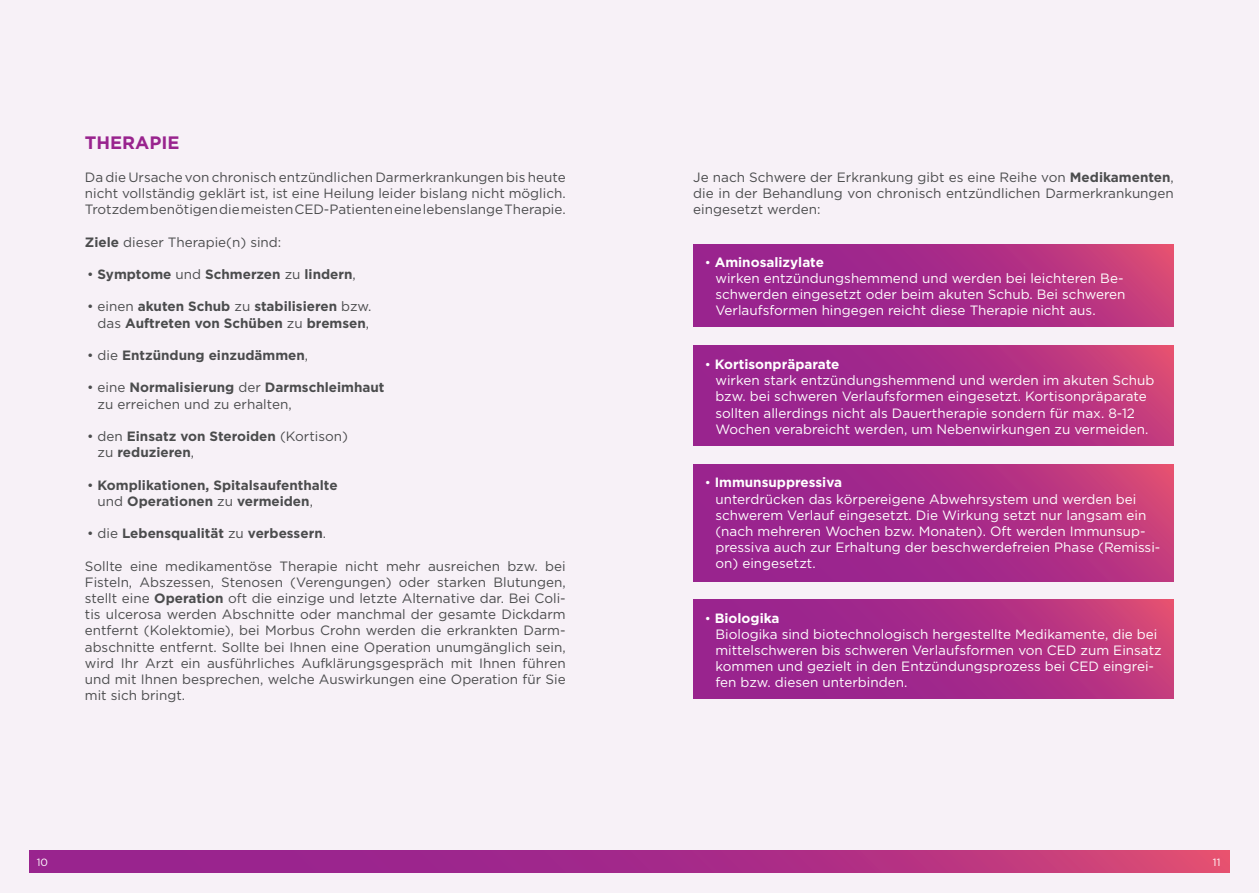
<style>
.page{position:relative;width:1259px;height:893px;background:#f7f1f7}
.page>*{position:absolute;margin:0;border:0;box-sizing:border-box;transform-origin:0 0}
.t1{font:700 18px "Gotham";color:#99248e}
.t2{font:13.5px/16.2px "Gotham";color:#4b4c4d;text-align:justify}
.t3{font:13.5px/16.2px "Gotham";color:#fff}
.t4{font:700 13.5px/16.2px "Gotham";color:#4b4c4d}
.t5{font:10.5px "Gotham";color:#fff}
.s1{font-weight:700}
.s2{font-weight:400}
.s3{font-size:12.75px}
</style>
<div class="page">
<svg style="left:30px;top:851px;width:1199px;height:22px;background:#ac2e86"></svg>
<svg style="left:693px;top:245px;width:481px;height:81px;background:#aa2c87"></svg>
<svg style="left:693px;top:346px;width:481px;height:100px;background:#a92c87"></svg>
<svg style="left:693px;top:464px;width:481px;height:118px;background:#a92c87"></svg>
<svg style="left:693px;top:600px;width:481px;height:98px;background:#a92c87"></svg>
<h1 class="t1" style="left:85px;top:133px;width:96px">THERAPIE</h1>
<p class="t2" style="left:85px;top:169px;width:482px">Da die Ursache von chronisch entzündlichen Darmerkrankungen bis heute nicht vollständig geklärt ist, ist eine Heilung leider bislang nicht möglich.<br>Trotzdem benötigen die meisten CED-Patienten eine lebenslange Therapie.</p>
<p class="t2" style="left:85px;top:234px;width:198px"><span class="s1">Ziele</span> dieser Therapie(n) sind:</p>
<p class="t4" style="left:87px;top:266px;width:270px"><span class="s2">•</span> Symptome <span class="s2">und</span> Schmerzen <span class="s2">zu</span> lindern<span class="s2">,</span></p>
<p class="t4" style="left:87px;top:298px;width:286px;text-align:right"><span class="s2">• einen</span> akuten Schub <span class="s2">zu</span> stabilisieren <span class="s2">bzw. das</span> Auftreten von Schüben <span class="s2">zu</span> bremsen<span class="s2">,</span></p>
<p class="t4" style="left:87px;top:347px;width:223px"><span class="s2">• die</span> Entzündung einzudämmen<span class="s2">,</span></p>
<p class="t2" style="left:98px;top:379px;width:288px;text-indent:-11px">• eine <span class="s1">Normalisierung</span> der <span class="s1">Darmschleimhaut </span>zu erreichen und zu erhalten,</p>
<p class="t4" style="left:98px;top:428px;width:252px;text-indent:-11px"><span class="s2">• den</span> Einsatz von Steroiden <span class="s2">(Kortison) zu</span> reduzieren<span class="s2">,</span></p>
<p class="t4" style="left:98px;top:476px;width:241px;text-indent:-11px"><span class="s2">•</span> Komplikationen, Spitalsaufenthalte <span class="s2">und</span> Operationen <span class="s2">zu</span> vermeiden<span class="s2">,</span></p>
<p class="t4" style="left:87px;top:525px;width:240px"><span class="s2">• die</span> Lebensqualität <span class="s2">zu</span> verbessern<span class="s2">.</span></p>
<p class="t2" style="left:85px;top:558px;width:482px">Sollte eine medikamentöse Therapie nicht mehr ausreichen bzw. bei Fisteln, Abszessen, Stenosen (Verengungen) oder starken Blutungen, stellt eine <span class="s1">Operation</span> oft die einzige und letzte Alternative dar. Bei Coli&shy;tis ulcerosa werden Abschnitte oder manchmal der gesamte Dickdarm entfernt (Kolektomie), bei Morbus Crohn werden die erkrankten Darm&shy;abschnitte entfernt. Sollte bei Ihnen eine Operation unumgänglich sein, wird Ihr Arzt ein ausführliches Aufklärungsgespräch mit Ihnen führen und mit Ihnen besprechen, welche Auswirkungen eine Operation für Sie mit sich bringt.</p>
<p class="t2" style="left:693px;top:169px;width:482px">Je nach Schwere der Erkrankung gibt es eine Reihe von <span class="s1">Medikamenten</span>, die in der Behandlung von chronisch entzündlichen Darmerkrankungen eingesetzt werden:</p>
<p class="t3" style="left:715px;top:254px;width:412px;text-indent:-11px"><span class="s3">•</span> <span class="s1">Aminosalizylate<br></span>wirken entzündungshemmend und werden bei leichteren Be&shy;schwerden eingesetzt oder beim akuten Schub. Bei schweren Verlaufsformen hingegen reicht diese Therapie nicht aus.</p>
<p class="t3" style="left:715px;top:356px;width:440px;text-indent:-11px"><span class="s3">•</span> <span class="s1">Kortisonpräparate<br></span>wirken stark entzündungshemmend und werden im akuten Schub bzw. bei schweren Verlaufsformen eingesetzt. Kortisonpräparate sollten allerdings nicht als Dauertherapie sondern für max. 8-12<br>Wochen verabreicht werden, um Nebenwirkungen zu vermeiden.</p>
<p class="t3" style="left:715px;top:474px;width:446px;text-indent:-11px"><span class="s3">•</span> <span class="s1">Immunsuppressiva<br></span>unterdrücken das körpereigene Abwehrsystem und werden bei schwerem Verlauf eingesetzt. Die Wirkung setzt nur langsam ein (nach mehreren Wochen bzw. Monaten). Oft werden Immunsup&shy;pressiva auch zur Erhaltung der beschwerdefreien Phase (Remissi&shy;on) eingesetzt.</p>
<p class="t3" style="left:715px;top:610px;width:448px;text-indent:-11px"><span class="s3">•</span> <span class="s1">Biologika<br></span>Biologika sind biotechnologisch hergestellte Medikamente, die bei mittelschweren bis schweren Verlaufsformen von CED zum Einsatz kommen und gezielt in den Entzündungsprozess bei CED eingrei&shy;fen bzw. diesen unterbinden.</p>
<p class="t5" style="left:37px;top:856px;width:13px">10</p>
<p class="t5" style="left:1213px;top:856px;width:9px">11</p>
</div>
